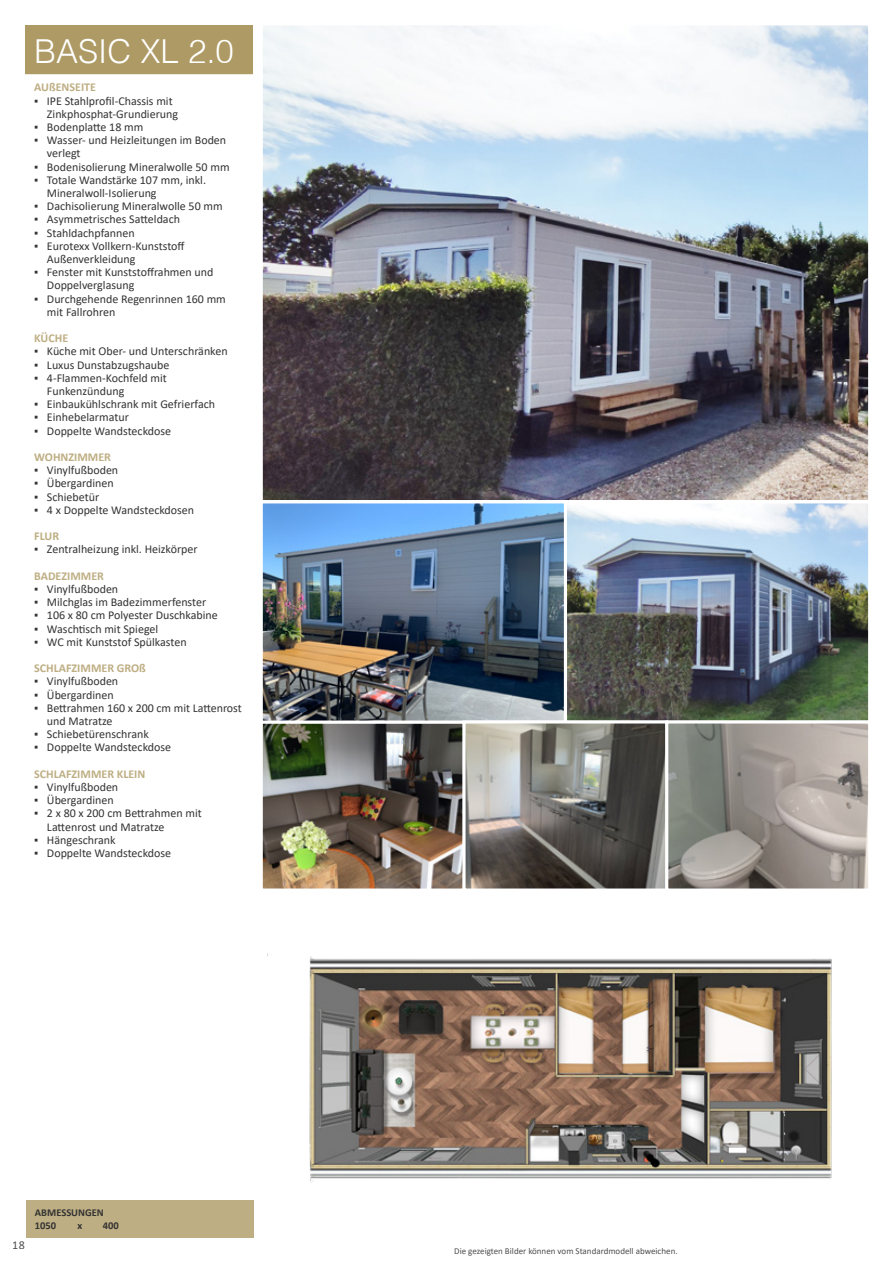
<style>
.page{position:relative;width:893px;height:1263px;background:#fff}
.page>*{position:absolute;margin:0;border:0;box-sizing:border-box;transform-origin:0 0}
.t1{font:300 33px "Helvetica";color:#fff}
.t2{font:12px/13.2px "Calibri";color:#000}
.t3{font:700 12px "Calibri";color:#ae9a64}
.t4{font:700 10.5px/12.6px "Calibri";color:#000}
.t5{font:9px "Calibri";color:#000}
</style>
<div class="page">
<img style="left:264px;top:26px;width:603px;height:861px">
<div style="left:260px;top:720px;width:206px;height:171px;border:3px solid #fff"></div>
<div style="left:564px;top:500px;width:307px;height:223px;border:3px solid #fff"></div>
<div style="left:260px;top:500px;width:307px;height:223px;border:3px solid #fff"></div>
<div style="left:463px;top:720px;width:205px;height:171px;border:3px solid #fff"></div>
<div style="left:665px;top:720px;width:206px;height:171px;border:3px solid #fff"></div>
<div style="left:26px;top:26px;width:227px;height:49px;background:#ae9a64"></div>
<img style="left:309px;top:956px;width:523px;height:227px">
<div style="left:260px;top:22px;width:611px;height:481px;border:3px solid #fff"></div>
<div style="left:26px;top:74px;width:227px;height:1162px;background:#fff"></div>
<div style="left:26px;top:1200px;width:228px;height:37px;background:#beae83"></div>
<h1 class="t1" style="left:34px;top:31px;width:201px">BASIC XL 2.0</h1>
<p class="t3" style="left:34px;top:79px;width:63px">AUßENSEITE</p>
<p class="t2" style="left:47px;top:94px;width:133px;text-indent:-13px">▪ IPE Stahlprofil-Chassis mit<br>Zinkphosphat-Grundierung</p>
<p class="t2" style="left:34px;top:120px;width:111px">▪ Bodenplatte 18 mm</p>
<p class="t2" style="left:47px;top:133px;width:181px;text-indent:-13px">▪ Wasser- und Heizleitungen im Boden verlegt</p>
<p class="t2" style="left:34px;top:160px;width:197px">▪ Bodenisolierung Mineralwolle 50 mm</p>
<p class="t2" style="left:47px;top:173px;width:161px;text-indent:-13px">▪ Totale Wandstärke 107 mm, inkl.<br>Mineralwoll-Isolierung</p>
<p class="t2" style="left:34px;top:199px;width:190px">▪ Dachisolierung Mineralwolle 50 mm</p>
<p class="t2" style="left:34px;top:212px;width:147px">▪ Asymmetrisches Satteldach</p>
<p class="t2" style="left:34px;top:226px;width:102px">▪ Stahldachpfannen</p>
<p class="t2" style="left:47px;top:239px;width:139px;text-indent:-13px">▪ Eurotexx Vollkern-Kunststoff<br>Außenverkleidung</p>
<p class="t2" style="left:47px;top:265px;width:168px;text-indent:-13px">▪ Fenster mit Kunststoffrahmen und<br>Doppelverglasung</p>
<p class="t2" style="left:47px;top:292px;width:180px;text-indent:-13px">▪ Durchgehende Regenrinnen 160 mm mit Fallrohren</p>
<p class="t3" style="left:34px;top:330px;width:36px">KÜCHE</p>
<p class="t2" style="left:34px;top:344px;width:195px">▪ Küche mit Ober- und Unterschränken</p>
<p class="t2" style="left:34px;top:358px;width:137px">▪ Luxus Dunstabzugshaube</p>
<p class="t2" style="left:47px;top:371px;width:122px;text-indent:-13px">▪ 4-Flammen-Kochfeld mit<br>Funkenzündung</p>
<p class="t2" style="left:34px;top:397px;width:182px">▪ Einbaukühlschrank mit Gefrierfach</p>
<p class="t2" style="left:34px;top:410px;width:96px">▪ Einhebelarmatur</p>
<p class="t2" style="left:34px;top:424px;width:138px">▪ Doppelte Wandsteckdose</p>
<p class="t3" style="left:34px;top:449px;width:78px">WOHNZIMMER</p>
<p class="t2" style="left:34px;top:463px;width:86px">▪ Vinylfußboden</p>
<p class="t2" style="left:34px;top:476px;width:81px">▪ Übergardinen</p>
<p class="t2" style="left:34px;top:490px;width:67px">▪ Schiebetür</p>
<p class="t2" style="left:34px;top:503px;width:161px">▪ 4 x Doppelte Wandsteckdosen</p>
<p class="t3" style="left:34px;top:528px;width:26px">FLUR</p>
<p class="t2" style="left:34px;top:542px;width:165px">▪ Zentralheizung inkl. Heizkörper</p>
<p class="t3" style="left:34px;top:567px;width:71px">BADEZIMMER</p>
<p class="t2" style="left:34px;top:582px;width:86px">▪ Vinylfußboden</p>
<p class="t2" style="left:34px;top:595px;width:174px">▪ Milchglas im Badezimmerfenster</p>
<p class="t2" style="left:34px;top:608px;width:185px">▪ 106 x 80 cm Polyester Duschkabine</p>
<p class="t2" style="left:34px;top:622px;width:126px">▪ Waschtisch mit Spiegel</p>
<p class="t2" style="left:34px;top:635px;width:154px">▪ WC mit Kunststof Spülkasten</p>
<p class="t3" style="left:34px;top:660px;width:113px">SCHLAFZIMMER GROß</p>
<p class="t2" style="left:34px;top:674px;width:86px">▪ Vinylfußboden</p>
<p class="t2" style="left:34px;top:688px;width:81px">▪ Übergardinen</p>
<p class="t2" style="left:47px;top:701px;width:196px;text-indent:-13px">▪ Bettrahmen 160 x 200 cm mit Lattenrost und Matratze</p>
<p class="t2" style="left:34px;top:727px;width:116px">▪ Schiebetürenschrank</p>
<p class="t2" style="left:34px;top:740px;width:138px">▪ Doppelte Wandsteckdose</p>
<p class="t3" style="left:34px;top:765px;width:113px">SCHLAFZIMMER KLEIN</p>
<p class="t2" style="left:34px;top:780px;width:86px">▪ Vinylfußboden</p>
<p class="t2" style="left:34px;top:793px;width:81px">▪ Übergardinen</p>
<p class="t2" style="left:47px;top:806px;width:156px;text-indent:-13px">▪ 2 x 80 x 200 cm Bettrahmen mit<br>Lattenrost und Matratze</p>
<p class="t2" style="left:34px;top:833px;width:83px">▪ Hängeschrank</p>
<p class="t2" style="left:34px;top:846px;width:138px">▪ Doppelte Wandsteckdose</p>
<p class="t2" style="left:13px;top:1238px;width:14px">18</p>
<p class="t4" style="left:35px;top:1206px;width:70px">ABMESSUNGEN<br>1050</p>
<p class="t4" style="left:77px;top:1219px;width:6px">x</p>
<p class="t4" style="left:103px;top:1219px;width:17px">400</p>
<p class="t5" style="left:454px;top:1244px;width:225px">Die gezeigten Bilder können vom Standardmodell abweichen.</p>
</div>
